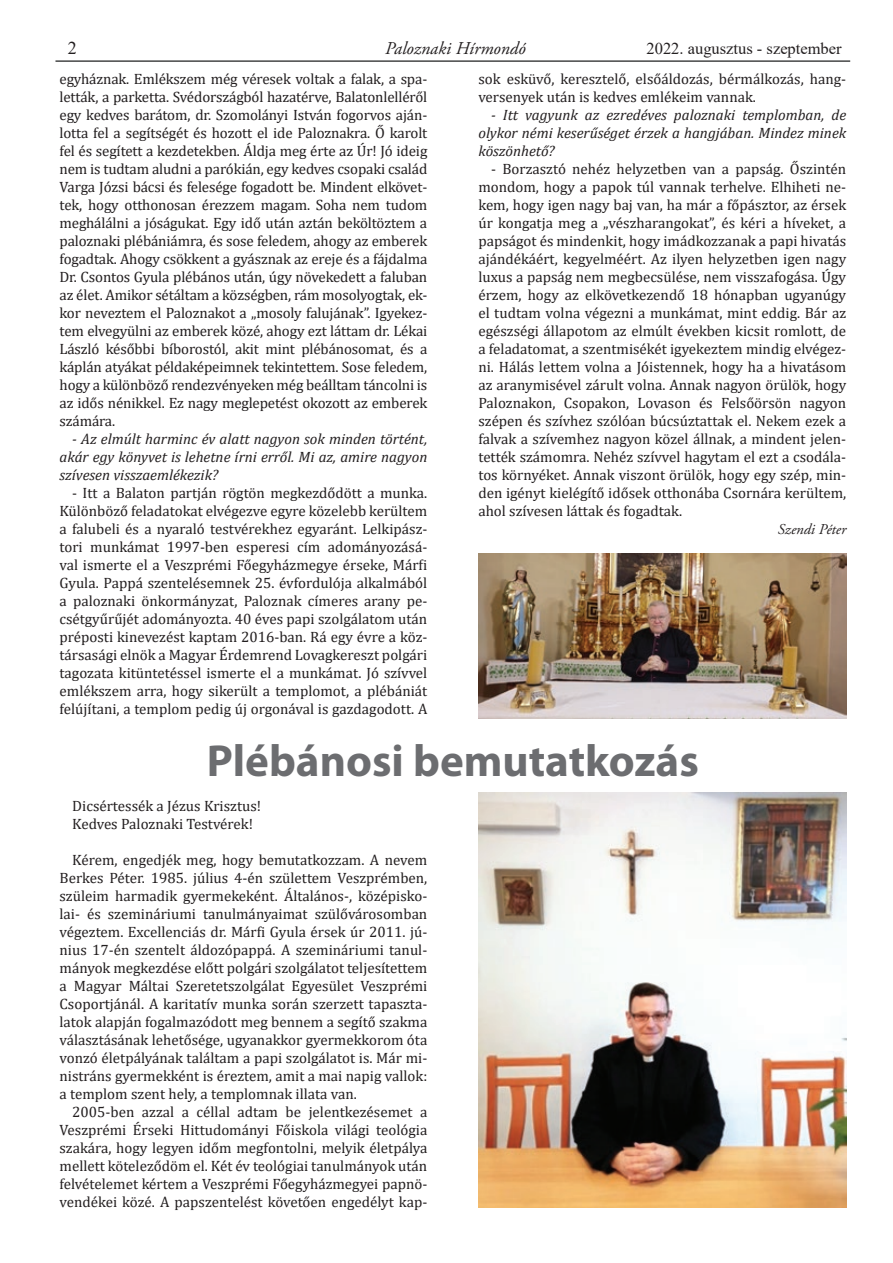
<style>
.page{position:relative;width:893px;height:1263px;background:#fff}
.page>*{position:absolute;margin:0;border:0;box-sizing:border-box;transform-origin:0 0}
.t1{font:700 45px "Myriad Pro";color:#6c6d70}
.t2{font:italic 18px "Adobe Garamond Pro";color:#231f20}
.t3{font:18px "Times New Roman";color:#231f20}
.t4{font:16.5px "Times New Roman";color:#231f20}
.t5{font:15px/18px "Cambria";color:#231f20;text-align:justify}
.t6{font:italic 15px/18px "Cambria";color:#231f20;text-align:justify}
.t7{font:italic 15px "Adobe Garamond Pro";color:#231f20}
</style>
<div class="page">
<hr style="left:55px;top:60px;width:795px;height:2px;background:#454647">
<img style="left:478px;top:553px;width:368px;height:166px">
<img style="left:478px;top:792px;width:368px;height:416px">
<p class="t3" style="left:68px;top:35px;width:10px">2</p>
<p class="t2" style="left:385px;top:37px;width:142px">Paloznaki Hírmondó</p>
<p class="t4" style="left:646px;top:37px;width:197px">2022. augusztus - szeptember</p>
<p class="t5" style="left:60px;top:70px;width:369px">egyháznak. Emlékszem még véresek voltak a falak, a spa&shy;letták, a parketta. Svédországból hazatérve, Balatonlelléről egy kedves barátom, dr. Szomolányi István fogorvos aján&shy;lotta fel a segítségét és hozott el ide Paloznakra. Ő karolt fel és segített a kezdetekben. Áldja meg érte az Úr! Jó ideig nem is tudtam aludni a parókián, egy kedves csopaki család Varga Józsi bácsi és felesége fogadott be. Mindent elkövet&shy;tek, hogy otthonosan érezzem magam. Soha nem tudom meghálálni a jóságukat. Egy idő után aztán beköltöztem a paloznaki plébániámra, és sose feledem, ahogy az emberek fogadtak. Ahogy csökkent a gyásznak az ereje és a fájdalma Dr. Csontos Gyula plébános után, úgy növekedett a faluban az élet. Amikor sétáltam a községben, rám mosolyogtak, ek&shy;kor neveztem el Paloznakot a „mosoly falujának”. Igyekez&shy;tem elvegyülni az emberek közé, ahogy ezt láttam dr. Lékai László későbbi bíborostól, akit mint plébánosomat, és a káplán atyákat példaképeimnek tekintettem. Sose feledem, hogy a különböző rendezvényeken még beálltam táncolni is az idős nénikkel. Ez nagy meglepetést okozott az emberek számára.</p>
<p class="t6" style="left:60px;top:429px;width:369px;text-indent:13px">- Az elmúlt harminc év alatt nagyon sok minden történt, akár egy könyvet is lehetne írni erről. Mi az, amire nagyon szívesen visszaemlékezik?</p>
<p class="t5" style="left:60px;top:484px;width:369px;text-indent:13px">- Itt a Balaton partján rögtön megkezdődött a munka.<br>Különböző feladatokat elvégezve egyre közelebb kerültem a falubeli és a nyaraló testvérekhez egyaránt. Lelkipász&shy;tori munkámat 1997-ben esperesi cím adományozásá&shy;val ismerte el a Veszprémi Főegyházmegye érseke, Márfi Gyula. Pappá szentelésemnek 25. évfordulója alkalmából a paloznaki önkormányzat, Paloznak címeres arany pe&shy;csétgyűrűjét adományozta. 40 éves papi szolgálatom után préposti kinevezést kaptam 2016-ban. Rá egy évre a köz&shy;társasági elnök a Magyar Érdemrend Lovagkereszt polgári tagozata kitüntetéssel ismerte el a munkámat. Jó szívvel emlékszem arra, hogy sikerült a templomot, a plébániát felújítani, a templom pedig új orgonával is gazdagodott. A</p>
<p class="t5" style="left:478px;top:70px;width:369px">sok esküvő, keresztelő, elsőáldozás, bérmálkozás, hang&shy;versenyek után is kedves emlékeim vannak.</p>
<p class="t6" style="left:478px;top:105px;width:369px;text-indent:13px">- Itt vagyunk az ezredéves paloznaki templomban, de olykor némi keserűséget érzek a hangjában. Mindez minek köszönhető?</p>
<p class="t5" style="left:478px;top:160px;width:369px;text-indent:13px">- Borzasztó nehéz helyzetben van a papság. Őszintén mondom, hogy a papok túl vannak terhelve. Elhiheti ne&shy;kem, hogy igen nagy baj van, ha már a főpásztor, az érsek úr kongatja meg a „vészharangokat”, és kéri a híveket, a papságot és mindenkit, hogy imádkozzanak a papi hivatás ajándékáért, kegyelméért. Az ilyen helyzetben igen nagy luxus a papság nem megbecsülése, nem visszafogása. Úgy érzem, hogy az elkövetkezendő 18 hónapban ugyanúgy el tudtam volna végezni a munkámat, mint eddig. Bár az egészségi állapotom az elmúlt években kicsit romlott, de a feladatomat, a szentmisékét igyekeztem mindig elvégez&shy;ni. Hálás lettem volna a Jóistennek, hogy ha a hivatásom az aranymisével zárult volna. Annak nagyon örülök, hogy Paloznakon, Csopakon, Lovason és Felsőörsön nagyon szépen és szívhez szólóan búcsúztattak el. Nekem ezek a falvak a szívemhez nagyon közel állnak, a mindent jelen&shy;tették számomra. Nehéz szívvel hagytam el ezt a csodála&shy;tos környéket. Annak viszont örülök, hogy egy szép, min&shy;den igényt kielégítő idősek otthonába Csornára kerültem, ahol szívesen láttak és fogadtak.</p>
<p class="t7" style="left:778px;top:520px;width:70px">Szendi Péter</p>
<h1 class="t1" style="left:207px;top:732px;width:494px">Plébánosi bemutatkozás</h1>
<p class="t5" style="left:72px;top:797px;width:190px">Dicsértessék a Jézus Krisztus!<br>Kedves Paloznaki Testvérek!</p>
<p class="t5" style="left:60px;top:851px;width:369px;text-indent:13px">Kérem, engedjék meg, hogy bemutatkozzam. A nevem Berkes Péter. 1985. július 4-én születtem Veszprémben, szüleim harmadik gyermekeként. Általános-, középisko&shy;lai- és szemináriumi tanulmányaimat szülővárosomban végeztem. Excellenciás dr. Márfi Gyula érsek úr 2011. jú&shy;nius 17-én szentelt áldozópappá. A szemináriumi tanul&shy;mányok megkezdése előtt polgári szolgálatot teljesítettem a Magyar Máltai Szeretetszolgálat Egyesület Veszprémi Csoportjánál. A karitatív munka során szerzett tapaszta&shy;latok alapján fogalmazódott meg bennem a segítő szakma választásának lehetősége, ugyanakkor gyermekkorom óta vonzó életpályának találtam a papi szolgálatot is. Már mi&shy;nistráns gyermekként is éreztem, amit a mai napig vallok: a templom szent hely, a templomnak illata van.</p>
<p class="t5" style="left:60px;top:1103px;width:369px;text-indent:13px">2005-ben azzal a céllal adtam be jelentkezésemet a Veszprémi Érseki Hittudományi Főiskola világi teológia szakára, hogy legyen időm megfontolni, melyik életpálya mellett köteleződöm el. Két év teológiai tanulmányok után felvételemet kértem a Veszprémi Főegyházmegyei papnö&shy;vendékei közé. A papszentelést követően engedélyt kap-</p>
</div>
